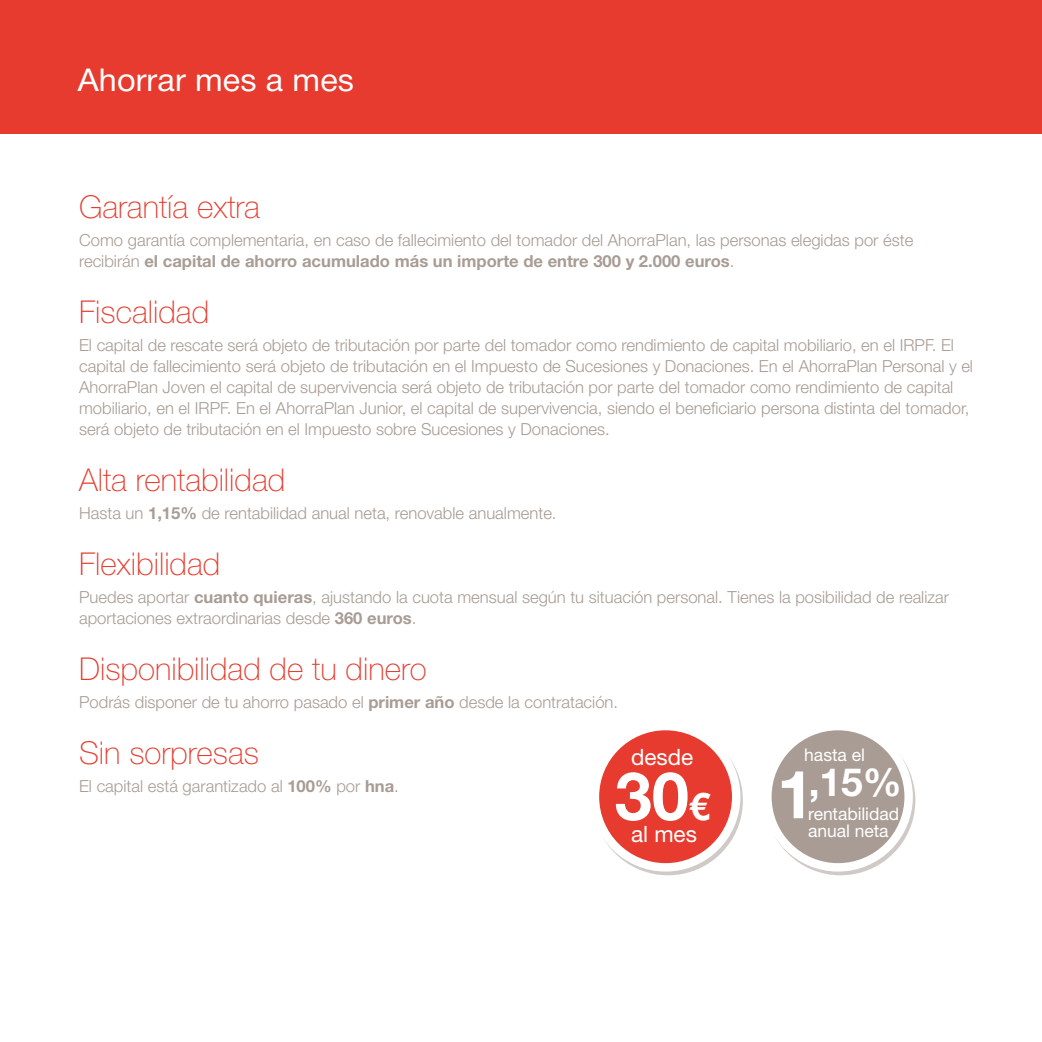
<style>
.page{position:relative;width:1042px;height:1042px;background:#fff}
.page>*{position:absolute;margin:0;border:0;box-sizing:border-box;transform-origin:0 0}
.t1{font:700 66.85px "Helvetica Neue LT Std";color:#fff}
.t2{font:700 39.02px "Helvetica Neue LT Std";color:#fff}
.t3{font:100 31.5px "Helvetica Neue LT Std";color:#e63b2e}
.t4{font:31.5px "Helvetica Neue Cyr";letter-spacing:.005em;color:#fff}
.t5{font:22.57px "Helvetica Neue LT Std";color:#fff}
.t6{font:17.5px/17.5px "Helvetica Neue LT Std";letter-spacing:-.005em;color:#fff}
.t7{font:300 16.62px/21px "Helvetica Neue LT Std";color:#a89c94}
.s1{font-weight:700}
.s2{font-size:66.85px}
.s3{font-size:37.98px}
</style>
<div class="page">
<div style="left:0;top:0;width:1042px;height:134px;background:#e63b2e"></div>
<svg style="left:766px;top:725px;width:149px;height:150px"></svg>
<div style="left:763px;top:722px;width:150px;height:149px;background:#fff;border-radius:50%"></div>
<div style="left:771px;top:730px;width:133px;height:133px;background:#a89c94;border-radius:50%"></div>
<svg style="left:593px;top:725px;width:150px;height:150px"></svg>
<div style="left:591px;top:722px;width:149px;height:149px;background:#fff;border-radius:50%"></div>
<div style="left:599px;top:730px;width:133px;height:133px;background:#e63b2e;border-radius:50%"></div>
<h3 class="t4" style="left:78px;top:63px;width:278px">Ahorrar mes a mes</h3>
<h3 class="t3" style="left:79px;top:189px;width:182px">Garantía extra</h3>
<p class="t7" style="left:79px;top:229px;width:835px">Como garantía complementaria, en caso de fallecimiento del tomador del AhorraPlan, las personas elegidas por éste recibirán <span class="s1">el capital de ahorro acumulado más un importe de entre 300 y 2.000 euros</span>.</p>
<h3 class="t3" style="left:79px;top:294px;width:132px">Fiscalidad</h3>
<p class="t7" style="left:79px;top:334px;width:895px">El capital de rescate será objeto de tributación por parte del tomador como rendimiento de capital mobiliario, en el IRPF. El capital de fallecimiento será objeto de tributación en el Impuesto de Sucesiones y Donaciones. En el AhorraPlan Personal y el AhorraPlan Joven el capital de supervivencia será objeto de tributación por parte del tomador como rendimiento de capital mobiliario, en el IRPF. En el AhorraPlan Junior, el capital de supervivencia, siendo el beneficiario persona distinta del tomador, será objeto de tributación en el Impuesto sobre Sucesiones y Donaciones.</p>
<h3 class="t3" style="left:79px;top:462px;width:208px">Alta rentabilidad</h3>
<p class="t7" style="left:79px;top:502px;width:479px">Hasta un <span class="s1">1,15%</span> de rentabilidad anual neta, renovable anualmente.</p>
<h3 class="t3" style="left:79px;top:546px;width:143px">Flexibilidad</h3>
<p class="t7" style="left:79px;top:586px;width:871px">Puedes aportar <span class="s1">cuanto quieras</span>, ajustando la cuota mensual según tu situación personal. Tienes la posibilidad de realizar aportaciones extraordinarias desde <span class="s1">360 euros</span>.</p>
<h3 class="t3" style="left:79px;top:651px;width:349px">Disponibilidad de tu dinero</h3>
<p class="t7" style="left:79px;top:691px;width:540px">Podrás disponer de tu ahorro pasado el <span class="s1">primer año</span> desde la contratación.</p>
<h3 class="t3" style="left:79px;top:735px;width:181px">Sin sorpresas</h3>
<p class="t7" style="left:79px;top:775px;width:321px">El capital está garantizado al <span class="s1">100%</span> por <span class="s1">hna</span>.</p>
<h3 class="t5" style="left:631px;top:743px;width:64px">desde</h3>
<p class="t6" style="left:804px;top:746px;width:62px">hasta el</p>
<h2 class="t2" style="left:777px;top:758px;width:126px"><span class="s2">1</span>,15%</h2>
<h1 class="t1" style="left:615px;top:755px;width:97px">30<span class="s3">€</span></h1>
<h3 class="t5" style="left:631px;top:821px;width:67px">al mes</h3>
<p class="t6" style="left:808px;top:804px;width:92px">rentabilidad anual neta</p>
</div>
